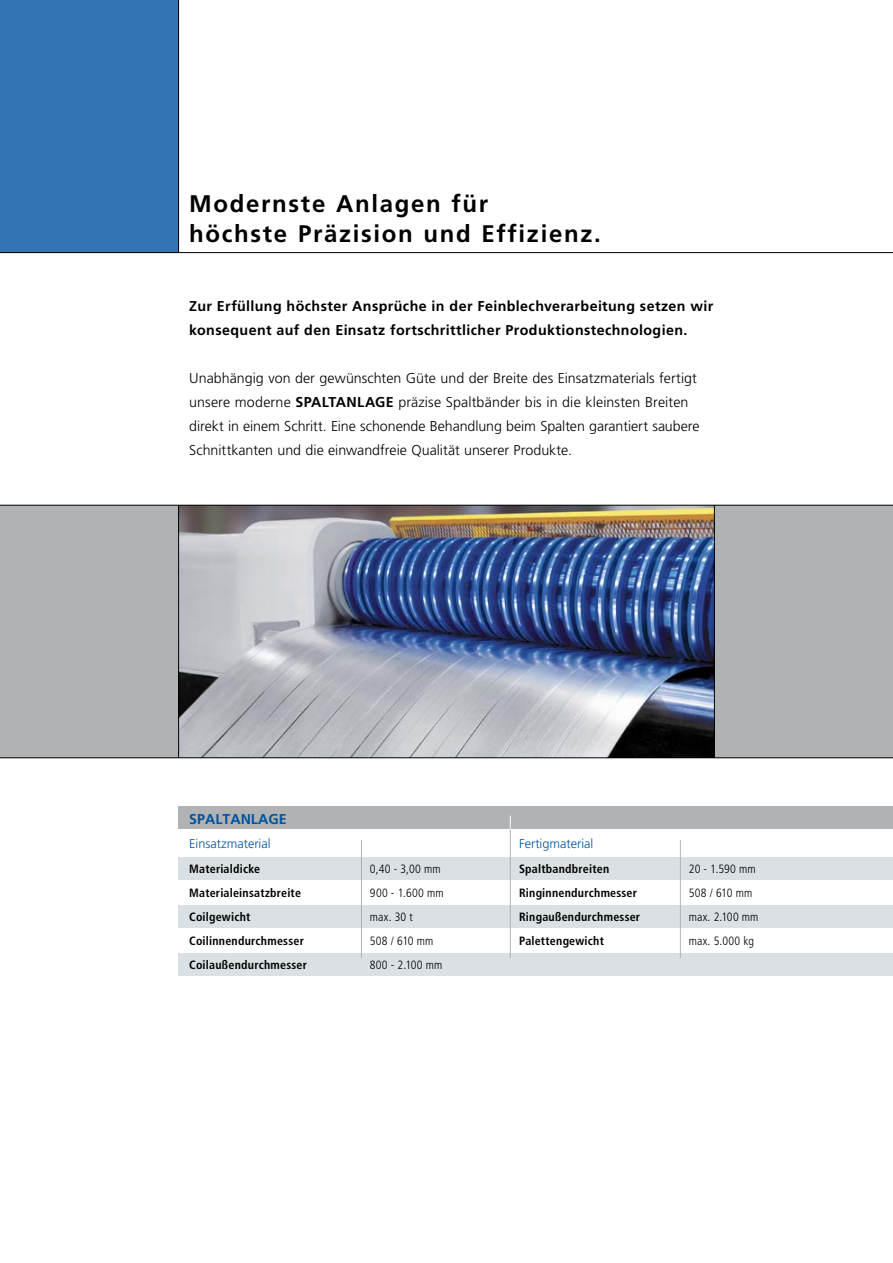
<style>
.page{position:relative;width:893px;height:1263px;background:#fff}
.page>*{position:absolute;margin:0;border:0;box-sizing:border-box;transform-origin:0 0}
.t1{font:700 24px/30px "Frutiger";letter-spacing:.07em;color:#000}
.t2{font:300 14.25px/24px "Frutiger";color:#000}
.t3{font:700 14.25px/24px "Frutiger";letter-spacing:.03em;color:#000}
.t4{font:700 14.25px "Frutiger";color:#0052a0}
.t5{font:300 12.75px "Frutiger";color:#0052a0}
.t6{font:700 condensed 12px "Frutiger";letter-spacing:.02em;color:#000}
.t7{font:300 condensed 12px "Frutiger";letter-spacing:.015em;color:#000}
.s1{font-weight:700}
</style>
<div class="page">
<div style="left:0;top:505px;width:893px;height:253px;background:#b1b2b3"></div>
<div style="left:179px;top:905px;width:714px;height:23px;background:#dae0e3"></div>
<div style="left:179px;top:953px;width:714px;height:23px;background:#dae0e3"></div>
<div style="left:179px;top:857px;width:714px;height:23px;background:#dae0e3"></div>
<div style="left:179px;top:806px;width:714px;height:23px;background:#b1b2b3"></div>
<hr style="left:680px;top:840px;width:1px;height:118px;background:#b1b2b3">
<hr style="left:510px;top:829px;width:1px;height:129px;background:#b1b2b3">
<svg style="left:510px;top:816px;width:1px;height:13px"></svg>
<div style="left:0;top:0;width:179px;height:253px;background:#3375b3"></div>
<img style="left:179px;top:506px;width:535px;height:251px">
<hr style="left:178px;top:505px;width:1px;height:253px;background:#000">
<hr style="left:714px;top:505px;width:1px;height:253px;background:#000">
<hr style="left:178px;top:0;width:1px;height:253px;background:#000">
<hr style="left:0;top:757px;width:893px;height:1px;background:#000">
<hr style="left:0;top:505px;width:893px;height:1px;background:#000">
<hr style="left:0;top:252px;width:893px;height:1px;background:#000">
<hr style="left:361px;top:840px;width:1px;height:118px;background:#b1b2b3">
<h1 class="t1" style="left:189px;top:189px;width:413px">Modernste Anlagen für<br>höchste Präzision und Effizienz.</h1>
<p class="t3" style="left:189px;top:294px;width:526px">Zur Erfüllung höchster Ansprüche in der Feinblechverarbeitung setzen wir konsequent auf den Einsatz fortschrittlicher Produktionstechnologien.</p>
<p class="t2" style="left:189px;top:367px;width:512px">Unabhängig von der gewünschten Güte und der Breite des Einsatzmaterials fertigt unsere moderne <span class="s1">SPALTANLAGE</span> präzise Spaltbänder bis in die kleinsten Breiten direkt in einem Schritt. Eine schonende Behandlung beim Spalten garantiert saubere Schnittkanten und die einwandfreie Qualität unserer Produkte.</p>
<p class="t4" style="left:189px;top:810px;width:10px">spaltanlage</p>
<p class="t6" style="left:189px;top:861px;width:72px">Materialdicke</p>
<p class="t7" style="left:370px;top:862px;width:72px">0,40 - 3,00 mm</p>
<p class="t6" style="left:519px;top:861px;width:92px">Spaltbandbreiten</p>
<p class="t7" style="left:689px;top:862px;width:68px">20 - 1.590 mm</p>
<p class="t6" style="left:189px;top:885px;width:113px">Materialeinsatzbreite</p>
<p class="t7" style="left:370px;top:886px;width:75px">900 - 1.600 mm</p>
<p class="t6" style="left:519px;top:885px;width:120px">Ringinnendurchmesser</p>
<p class="t7" style="left:689px;top:886px;width:65px">508 / 610 mm</p>
<p class="t6" style="left:189px;top:909px;width:63px">Coilgewicht</p>
<p class="t7" style="left:370px;top:910px;width:44px">max. 30 t</p>
<p class="t6" style="left:519px;top:909px;width:123px">Ringaußendurchmesser</p>
<p class="t7" style="left:689px;top:910px;width:71px">max. 2.100 mm</p>
<p class="t6" style="left:189px;top:933px;width:116px">Coilinnendurchmesser</p>
<p class="t7" style="left:370px;top:934px;width:65px">508 / 610 mm</p>
<p class="t6" style="left:519px;top:933px;width:86px">Palettengewicht</p>
<p class="t7" style="left:689px;top:934px;width:67px">max. 5.000 kg</p>
<p class="t6" style="left:189px;top:957px;width:119px">Coilaußendurchmesser</p>
<p class="t7" style="left:370px;top:958px;width:74px">800 - 2.100 mm</p>
<p class="t5" style="left:189px;top:836px;width:83px">Einsatzmaterial</p>
<p class="t5" style="left:519px;top:836px;width:76px">Fertigmaterial</p>
</div>
